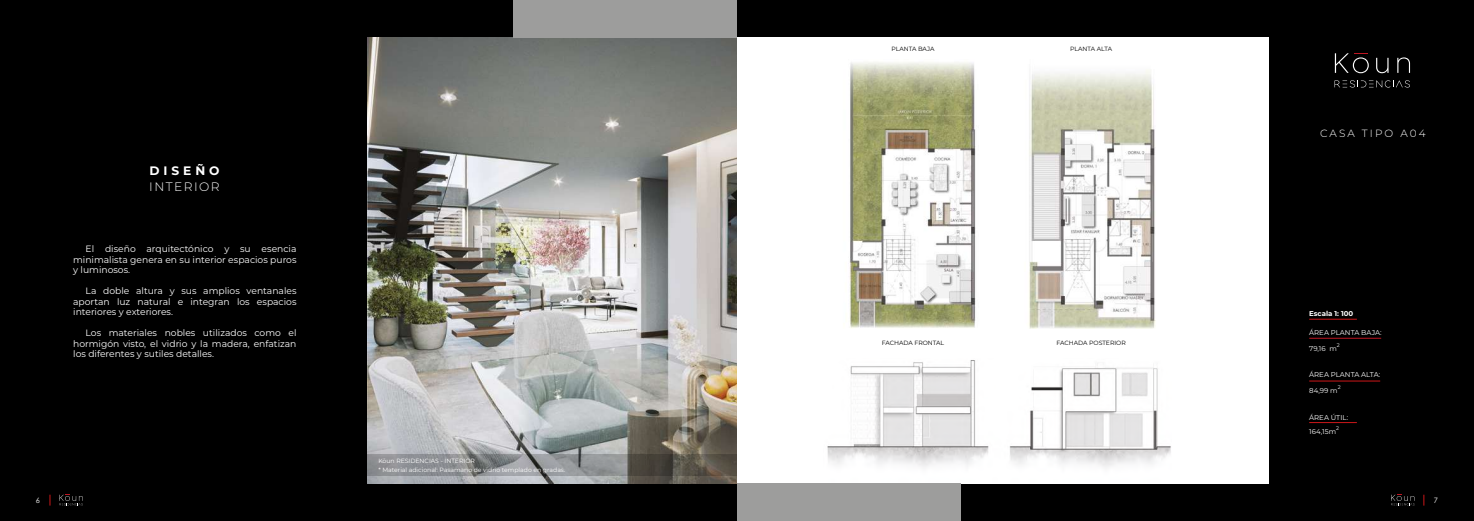
<style>
.page{position:relative;width:1474px;height:521px;background:#fff}
.page>*{position:absolute;margin:0;border:0;box-sizing:border-box;transform-origin:0 0}
.t1{font:300 12.25px "Montserrat";letter-spacing:.12em;color:#fff}
.t2{font:700 12.25px "Montserrat";letter-spacing:.32em;color:#fff}
.t3{font:300 10.5px "Montserrat";letter-spacing:.2em;color:#fff}
.t4{font:9.19px/10.5px "Montserrat";color:#fff;text-align:justify}
.t5{font:7.44px "Century Gothic";color:#fff}
.t6{font:7px "Montserrat";color:#fff}
.t7{font:700 7px "Montserrat";color:#fff}
.t8{font:6.12px/9px "Montserrat";color:#fff}
.t9{font:6.12px "Montserrat";color:#000}
.t10{font:5.25px "Montserrat";color:#fff}
</style>
<div class="page">
<div style="left:0;top:0;width:1473px;height:521px;background:#000"></div>
<img style="left:368px;top:37px;width:369px;height:447px">
<svg style="left:368px;top:454px;width:369px;height:22px"></svg>
<div style="left:737px;top:37px;width:530px;height:447px;background:#fff"></div>
<div style="left:513px;top:0;width:224px;height:37px;background:#9d9d9c"></div>
<div style="left:737px;top:484px;width:223px;height:37px;background:#9d9d9c"></div>
<hr style="left:1309px;top:422px;width:47px;height:1px;background:#cd1719">
<hr style="left:1309px;top:319px;width:47px;height:1px;background:#cd1719">
<hr style="left:1309px;top:381px;width:71px;height:1px;background:#cd1719">
<hr style="left:1309px;top:338px;width:72px;height:1px;background:#be1622">
<img style="left:850px;top:62px;width:306px;height:266px">
<img style="left:827px;top:360px;width:344px;height:108px">
<svg style="left:1391px;top:495px;width:23px;height:11px"></svg>
<svg style="left:59px;top:495px;width:24px;height:11px"></svg>
<svg style="left:1334px;top:80px;width:75px;height:8px"></svg>
<svg style="left:1376px;top:58px;width:12px;height:15px"></svg>
<svg style="left:1397px;top:57px;width:12px;height:16px"></svg>
<svg style="left:1334px;top:53px;width:34px;height:20px"></svg>
<h1 class="t2" style="left:149px;top:162px;width:72px">DISEÑO</h1>
<h1 class="t1" style="left:149px;top:179px;width:72px">INTERIOR</h1>
<p class="t4" style="left:73px;top:243px;width:225px;text-indent:12px">El diseño arquitectónico y su esencia minimalista genera en su interior espacios puros y luminosos.</p>
<p class="t4" style="left:73px;top:285px;width:225px;text-indent:12px">La doble altura y sus amplios ventanales aportan luz natural e integran los espacios interiores y exteriores.</p>
<p class="t4" style="left:73px;top:327px;width:225px;text-indent:12px">Los materiales nobles utilizados como el hormigón visto, el vidrio y la madera, enfatizan los diferentes y sutiles detalles.</p>
<p class="t8" style="left:378px;top:456px;width:188px">Kōun RESIDENCIAS - INTERIOR<br>* Material adicional: Pasamano de vidrio templado en gradas.</p>
<p class="t9" style="left:891px;top:45px;width:45px">PLANTA BAJA</p>
<p class="t9" style="left:1070px;top:45px;width:43px">PLANTA ALTA</p>
<p class="t9" style="left:881px;top:339px;width:64px">FACHADA FRONTAL</p>
<p class="t9" style="left:1056px;top:339px;width:71px">FACHADA POSTERIOR</p>
<p class="t3" style="left:1319px;top:126px;width:107px">CASA TIPO A04</p>
<p class="t7" style="left:1309px;top:309px;width:46px">Escala 1: 100</p>
<p class="t6" style="left:1309px;top:327px;width:74px">ÁREA PLANTA BAJA:</p>
<p class="t10" style="left:1336px;top:341px;width:4px">2</p>
<p class="t6" style="left:1309px;top:344px;width:29px">79,16 m</p>
<p class="t6" style="left:1309px;top:370px;width:73px">ÁREA PLANTA ALTA:</p>
<p class="t10" style="left:1337px;top:383px;width:4px">2</p>
<p class="t6" style="left:1309px;top:386px;width:30px">84,99 m</p>
<p class="t6" style="left:1309px;top:412px;width:40px">ÁREA ÚTIL:</p>
<p class="t10" style="left:1335px;top:424px;width:4px">2</p>
<p class="t6" style="left:1309px;top:427px;width:28px">164,15m</p>
<p class="t5" style="left:36px;top:495px;width:6px">6</p>
<p class="t5" style="left:1433px;top:495px;width:6px">7</p>
</div>
